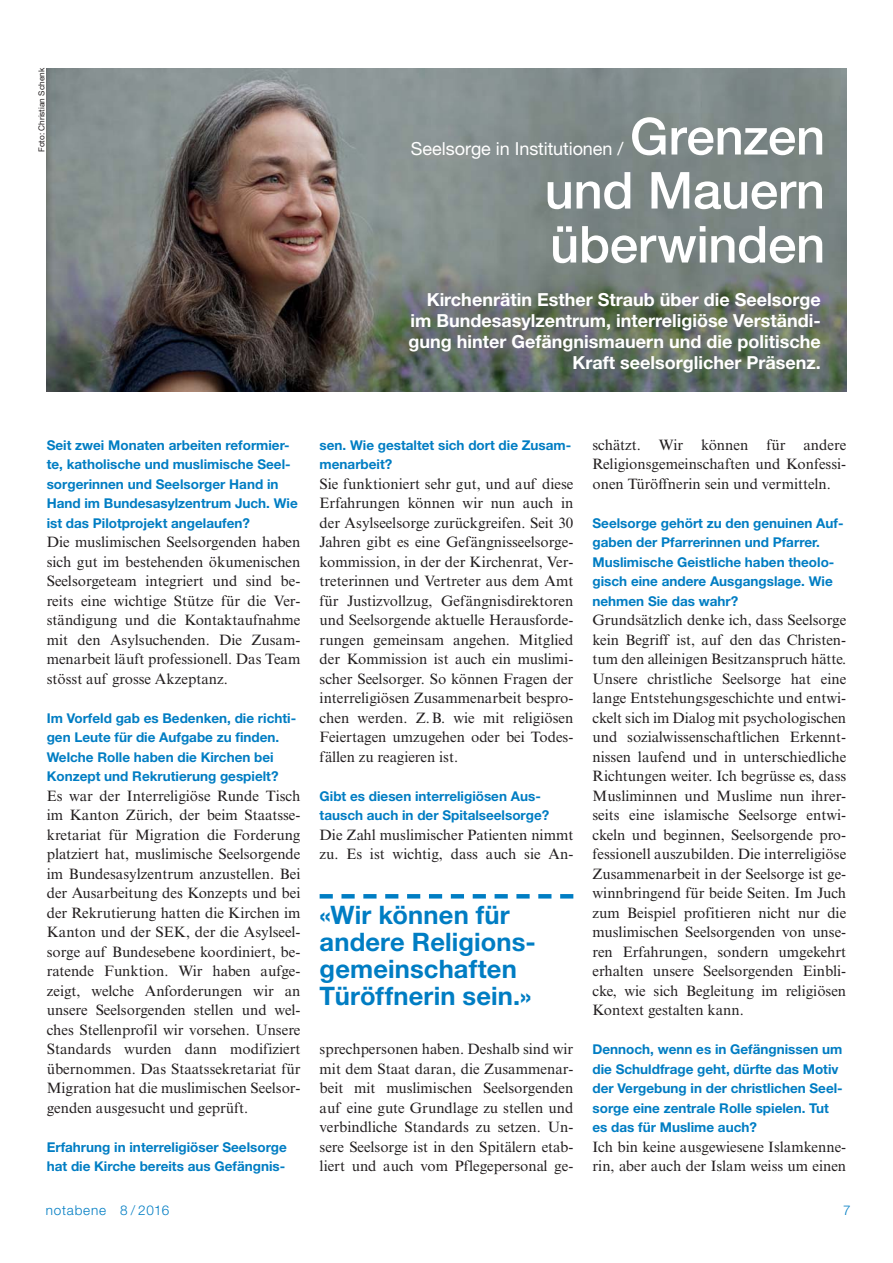
<style>
.page{position:relative;width:893px;height:1263px;background:#fff}
.page>*{position:absolute;margin:0;border:0;box-sizing:border-box;transform-origin:0 0}
.t1{font:500 51px/54px "Helvetica Neue LT Pro";letter-spacing:-.005em;color:#fff;text-align:justify}
.t2{font:700 25.5px/27px "Helvetica Neue LT Pro";letter-spacing:.005em;color:#007dc3}
.t3{font:700 18px/21px "Helvetica Neue LT Pro";color:#fff;text-align:right}
.t4{font:18px "Helvetica Neue LT Pro";color:#fff}
.t5{font:15px/19.5px "Times NRMT Pro";color:#231f20;text-align:justify}
.t6{font:700 13.5px/19.5px "Helvetica Neue LT Pro";color:#007dc3}
.t7{font:300 13.5px "Helvetica Neue LT Pro";letter-spacing:.06em;color:#007dc3}
.t8{font:8.25px "Helvetica Neue LT Pro";color:#231f20}
</style>
<div class="page">
<img style="left:47px;top:68px;width:799px;height:323px">
<svg style="left:320px;top:894px;width:253px;height:5px"></svg>
<p class="t8" style="left:39px;top:152px;width:86px;rotate:-90deg">Foto: Christian Schenk</p>
<h1 class="t1" style="left:544px;top:116px;width:282px;text-indent:85px">Grenzen und Mauern überwinden</h1>
<p class="t4" style="left:411px;top:142px;width:214px">Seelsorge in Institutionen /</p>
<p class="t3" style="left:408px;top:292px;width:414px">Kirchenrätin Esther Straub über die Seelsorge im Bundesasylzentrum, interreligiöse Verständi&shy;gung hinter Gefängnismauern und die politische Kraft seelsorglicher Präsenz.</p>
<p class="t6" style="left:47px;top:437px;width:252px">Seit zwei Monaten arbeiten reformier&shy;te, katholische und muslimische Seel&shy;sorgerinnen und Seelsorger Hand in Hand im Bundesasylzentrum Juch. Wie ist das Pilotprojekt angelaufen?</p>
<p class="t5" style="left:47px;top:534px;width:255px">Die muslimischen Seelsorgenden haben sich gut im bestehenden ökumenischen Seelsorgeteam integriert und sind be&shy;reits eine wichtige Stütze für die Ver&shy;ständigung und die Kontaktaufnahme mit den Asylsuchenden. Die Zusam&shy;menarbeit läuft professionell. Das Team stösst auf grosse Akzeptanz.</p>
<p class="t6" style="left:47px;top:710px;width:251px">Im Vorfeld gab es Bedenken, die richti&shy;gen Leute für die Aufgabe zu finden.<br>Welche Rolle haben die Kirchen bei Konzept und Rekrutierung gespielt?</p>
<p class="t5" style="left:47px;top:787px;width:255px">Es war der Interreligiöse Runde Tisch im Kanton Zürich, der beim Staatsse&shy;kretariat für Migration die Forderung platziert hat, muslimische Seelsorgende im Bundesasylzentrum anzustellen. Bei der Ausarbeitung des Konzepts und bei der Rekrutierung hatten die Kirchen im Kanton und der SEK, der die Asylseel&shy;sorge auf Bundesebene koordiniert, be&shy;ratende Funktion. Wir haben aufge&shy;zeigt, welche Anforderungen wir an unsere Seelsorgenden stellen und wel&shy;ches Stellenprofil wir vorsehen. Unsere Standards wurden dann modifiziert übernommen. Das Staatssekretariat für Migration hat die muslimischen Seelsor&shy;genden ausgesucht und geprüft.</p>
<p class="t6" style="left:47px;top:1139px;width:242px">Erfahrung in interreligiöser Seelsorge hat die Kirche bereits aus Gefängnis-</p>
<p class="t6" style="left:320px;top:437px;width:253px">sen. Wie gestaltet sich dort die Zusam&shy;menarbeit?</p>
<p class="t5" style="left:320px;top:475px;width:255px">Sie funktioniert sehr gut, und auf diese Erfahrungen können wir nun auch in der Asylseelsorge zurückgreifen. Seit 30<br>Jahren gibt es eine Gefängnisseelsorge&shy;kommission, in der der Kirchenrat, Ver&shy;treterinnen und Vertreter aus dem Amt für Justizvollzug, Gefängnisdirektoren und Seelsorgende aktuelle Herausforde&shy;rungen gemeinsam angehen. Mitglied der Kommission ist auch ein muslimi&shy;scher Seelsorger. So können Fragen der interreligiösen Zusammenarbeit bespro&shy;chen werden. Z. B. wie mit religiösen Feiertagen umzugehen oder bei Todes&shy;fällen zu reagieren ist.</p>
<p class="t6" style="left:320px;top:788px;width:231px">Gibt es diesen interreligiösen Aus&shy;tausch auch in der Spitalseelsorge?</p>
<p class="t5" style="left:320px;top:826px;width:255px">Die Zahl muslimischer Patienten nimmt zu. Es ist wichtig, dass auch sie An-</p>
<h2 class="t2" style="left:320px;top:905px;width:218px">«Wir können für andere Religions&shy;gemeinschaften<br>Türöffnerin sein.»</h2>
<p class="t5" style="left:320px;top:1041px;width:255px">sprechpersonen haben. Deshalb sind wir mit dem Staat daran, die Zusammenar&shy;beit mit muslimischen Seelsorgenden auf eine gute Grundlage zu stellen und verbindliche Standards zu setzen. Un&shy;sere Seelsorge ist in den Spitälern etab&shy;liert und auch vom Pflegepersonal ge-</p>
<p class="t5" style="left:592px;top:436px;width:255px">schätzt. Wir können für andere Religionsgemeinschaften und Konfessi&shy;onen Türöffnerin sein und vermitteln.</p>
<p class="t6" style="left:592px;top:515px;width:253px">Seelsorge gehört zu den genuinen Auf&shy;gaben der Pfarrerinnen und Pfarrer.<br>Muslimische Geistliche haben theolo&shy;gisch eine andere Ausgangslage. Wie nehmen Sie das wahr?</p>
<p class="t5" style="left:592px;top:612px;width:255px">Grundsätzlich denke ich, dass Seelsorge kein Begriff ist, auf den das Christen&shy;tum den alleinigen Besitzanspruch hätte.<br>Unsere christliche Seelsorge hat eine lange Entstehungsgeschichte und entwi&shy;ckelt sich im Dialog mit psychologischen und sozialwissenschaftlichen Erkennt&shy;nissen laufend und in unterschiedliche Richtungen weiter. Ich begrüsse es, dass Musliminnen und Muslime nun ihrer&shy;seits eine islamische Seelsorge entwi&shy;ckeln und beginnen, Seelsorgende pro&shy;fessionell auszubilden. Die interreligiöse Zusammenarbeit in der Seelsorge ist ge&shy;winnbringend für beide Seiten. Im Juch zum Beispiel profitieren nicht nur die muslimischen Seelsorgenden von unse&shy;ren Erfahrungen, sondern umgekehrt erhalten unsere Seelsorgenden Einbli&shy;cke, wie sich Begleitung im religiösen Kontext gestalten kann.</p>
<p class="t6" style="left:592px;top:1041px;width:252px">Dennoch, wenn es in Gefängnissen um die Schuldfrage geht, dürfte das Motiv der Vergebung in der christlichen Seel&shy;sorge eine zentrale Rolle spielen. Tut es das für Muslime auch?</p>
<p class="t5" style="left:592px;top:1138px;width:255px">Ich bin keine ausgewiesene Islamkenne&shy;rin, aber auch der Islam weiss um einen</p>
<p class="t7" style="left:46px;top:1206px;width:125px">notabene 8 / 2016</p>
<p class="t7" style="left:843px;top:1206px;width:9px">7</p>
</div>
